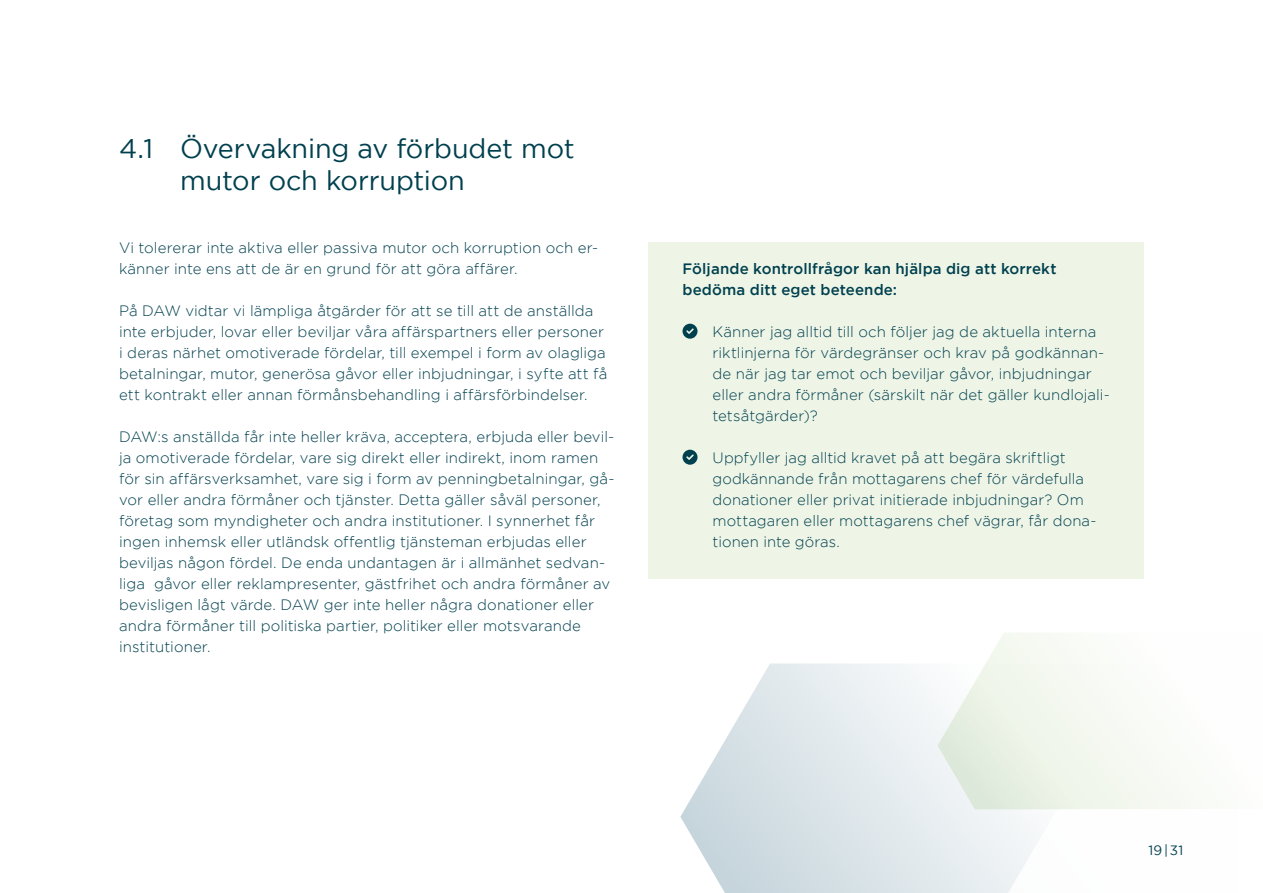
<style>
.page{position:relative;width:1263px;height:893px;background:#fff}
.page>*{position:absolute;margin:0;border:0;box-sizing:border-box;transform-origin:0 0}
.t1{font:27px/31.5px "Gotham";letter-spacing:-.005em;color:#00404e}
.t2{font:300 15px/21px "Gotham";letter-spacing:.005em;color:#00404e}
.t3{font:500 15px/21px "Gotham";letter-spacing:.01em;color:#00404e}
.t4{font:13.5px "Gotham";color:#00404e}
</style>
<div class="page">
<svg style="left:680px;top:663px;width:318px;height:230px"></svg>
<svg style="left:937px;top:633px;width:256px;height:176px;fill:#f4f8f1"></svg>
<div style="left:648px;top:242px;width:496px;height:336px;background:#eef5e7"></div>
<svg style="left:682px;top:324px;width:15px;height:15px"></svg>
<svg style="left:682px;top:450px;width:15px;height:15px"></svg>
<svg style="left:998px;top:809px;width:59px;height:84px"></svg>
<h1 class="t1" style="left:180px;top:133px;width:396px;text-indent:-61px">4.1 Övervakning av förbudet mot mutor och korruption</h1>
<p class="t2" style="left:119px;top:237px;width:481px">Vi tolererar inte aktiva eller passiva mutor och korruption och er&shy;känner inte ens att de är en grund för att göra affärer.</p>
<p class="t2" style="left:119px;top:300px;width:490px">På DAW vidtar vi lämpliga åtgärder för att se till att de anställda inte erbjuder, lovar eller beviljar våra affärspartners eller personer i deras närhet omotiverade fördelar, till exempel i form av olagliga betalningar, mutor, generösa gåvor eller inbjudningar, i syfte att få ett kontrakt eller annan förmånsbehandling i affärsförbindelser.</p>
<p class="t2" style="left:119px;top:426px;width:497px">DAW:s anställda får inte heller kräva, acceptera, erbjuda eller bevil&shy;ja omotiverade fördelar, vare sig direkt eller indirekt, inom ramen för sin affärsverksamhet, vare sig i form av penningbetalningar, gå&shy;vor eller andra förmåner och tjänster. Detta gäller såväl personer, företag som myndigheter och andra institutioner. I synnerhet får ingen inhemsk eller utländsk offentlig tjänsteman erbjudas eller beviljas någon fördel. De enda undantagen är i allmänhet sedvan&shy;liga gåvor eller reklampresenter, gästfrihet och andra förmåner av bevisligen lågt värde. DAW ger inte heller några donationer eller andra förmåner till politiska partier, politiker eller motsvarande institutioner.</p>
<p class="t3" style="left:682px;top:258px;width:376px">Följande kontrollfrågor kan hjälpa dig att korrekt bedöma ditt eget beteende:</p>
<p class="t2" style="left:712px;top:321px;width:399px">Känner jag alltid till och följer jag de aktuella interna riktlinjerna för värdegränser och krav på godkännan&shy;de när jag tar emot och beviljar gåvor, inbjudningar eller andra förmåner (särskilt när det gäller kundlojali&shy;tetsåtgärder)?</p>
<p class="t2" style="left:712px;top:447px;width:385px">Uppfyller jag alltid kravet på att begära skriftligt godkännande från mottagarens chef för värdefulla donationer eller privat initierade inbjudningar? Om mottagaren eller mottagarens chef vägrar, får dona&shy;tionen inte göras.</p>
<p class="t4" style="left:1148px;top:843px;width:36px">19|31</p>
</div>
